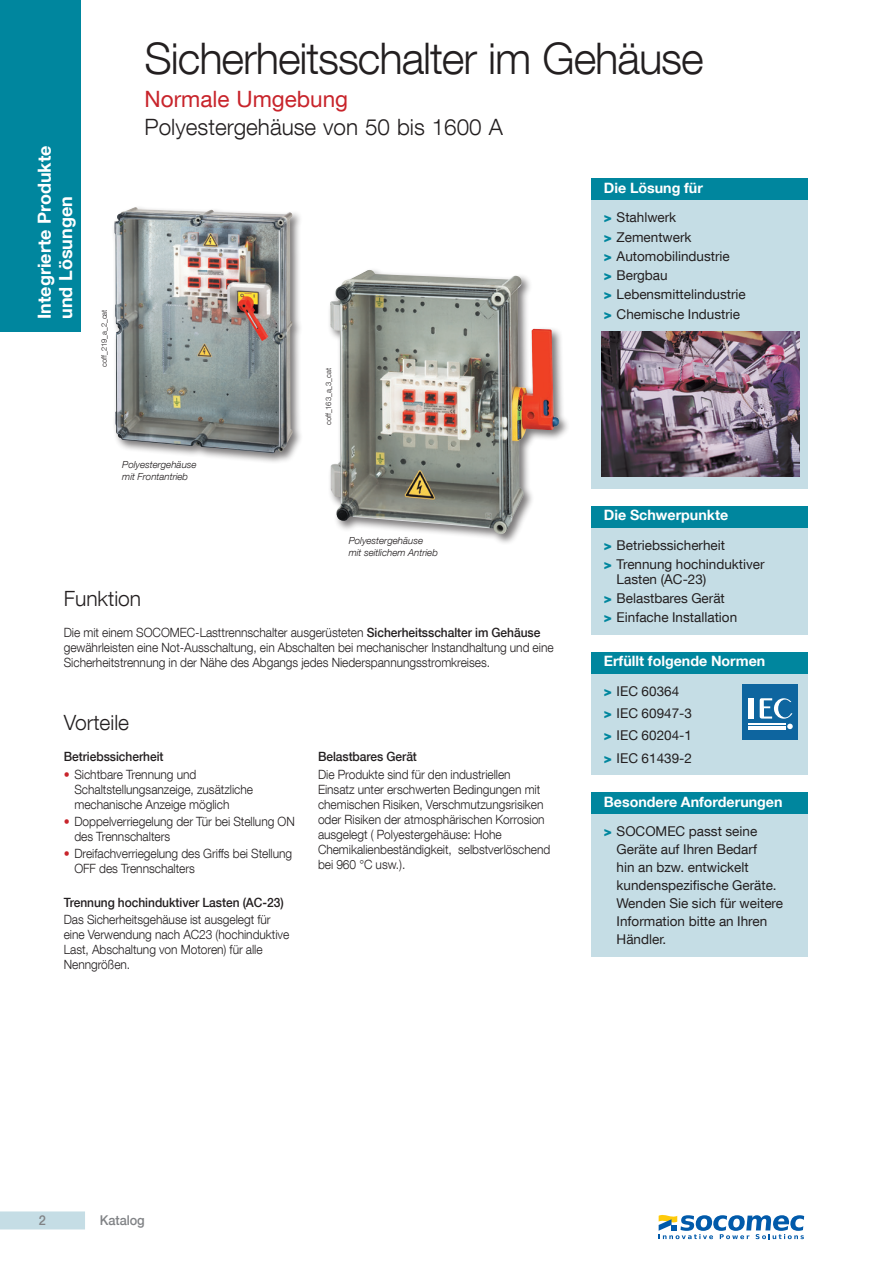
<style>
.page{position:relative;width:893px;height:1263px;background:#fff}
.page>*{position:absolute;margin:0;border:0;box-sizing:border-box;transform-origin:0 0}
.TITRE_page_1{font:300 43.5px "Helvetica Neue LT Com";letter-spacing:-.025em;color:#231f20}
.Calibre{font:300 22.5px "Helvetica Neue LT Com";color:#231f20}
.Sous_famille{font:22.5px "Helvetica Neue LT Com";color:#c8242b}
.titre_Chapitre{font:300 21px "Helvetica Neue LT Com";color:#231f20}
.t1{font:700 18px/21.6px "Helvetica Neue LT Com";color:#fff}
.navig_titre{font:700 14.25px "Helvetica Neue LT Com";color:#fff}
.t2{font:13.5px/18px "Helvetica Neue LT Com";color:#231f20}
.t3{font:500 13.5px "Helvetica Neue LT Com";letter-spacing:-.005em;color:#808285;scale:.94 1}
.texte_light_8_5pt{font:300 12.75px/15px "Helvetica Neue LT Com";letter-spacing:-.005em;color:#231f20;scale:.94 1}
.Texte_medium_8_5{font:500 12.75px "Helvetica Neue LT Com";letter-spacing:-.005em;color:#231f20;scale:.94 1}
.Legende_PRODUIT{font:italic 300 9.75px/11.7px "Helvetica Neue LT Com";color:#231f20}
.reference{font:300 7.5px "Helvetica Neue LT Com";color:#231f20}
.s1{font-weight:900;color:#00869e}
.s2{font-weight:500}
.s3{color:#c8242b}
</style>
<div class="page">
<div style="left:0;top:1211px;width:85px;height:18px;background:#c5dde5"></div>
<div style="left:0;top:0;width:81px;height:332px;background:#00869e"></div>
<div style="left:111px;top:205px;width:193px;height:259px;background:#231f20;opacity:.6"></div>
<img style="left:114px;top:207px;width:179px;height:246px">
<div style="left:327px;top:267px;width:243px;height:278px;background:#231f20;opacity:.6"></div>
<img style="left:329px;top:270px;width:230px;height:265px">
<div style="left:591px;top:527px;width:217px;height:108px;background:#c5dde5"></div>
<div style="left:591px;top:506px;width:217px;height:21px;background:#00869e"></div>
<div style="left:591px;top:814px;width:217px;height:143px;background:#c5dde5"></div>
<div style="left:591px;top:792px;width:217px;height:22px;background:#00869e"></div>
<div style="left:591px;top:673px;width:217px;height:102px;background:#c5dde5"></div>
<div style="left:591px;top:652px;width:217px;height:21px;background:#00869e"></div>
<div style="left:742px;top:685px;width:55px;height:55px;background:#0e659f"></div>
<hr style="left:748px;top:724px;width:37px;height:1px;background:#fff">
<hr style="left:748px;top:726px;width:37px;height:1px;background:#fff">
<hr style="left:748px;top:728px;width:37px;height:1px;background:#fff">
<div style="left:748px;top:698px;width:5px;height:21px;background:#fff"></div>
<svg style="left:760px;top:698px;width:33px;height:31px"></svg>
<div style="left:591px;top:200px;width:217px;height:289px;background:#c5dde5"></div>
<div style="left:591px;top:179px;width:217px;height:21px;background:#00869e"></div>
<img style="left:601px;top:332px;width:198px;height:145px">
<svg style="left:659px;top:1215px;width:145px;height:24px"></svg>
<h3 class="t1" style="left:33px;top:319px;width:175px;rotate:-90deg">Integrierte Produkte und Lösungen</h3>
<p class="TITRE_page_1" style="left:145px;top:32px;width:561px">Sicherheitsschalter im Gehäuse</p>
<p class="Sous_famille" style="left:145px;top:85px;width:205px">Normale Umgebung</p>
<p class="Calibre" style="left:145px;top:113px;width:360px">Polyestergehäuse von 50 bis 1600 A</p>
<p class="reference" style="left:100px;top:367px;width:59px;rotate:-90deg">coff_219_a_2_cat</p>
<p class="Legende_PRODUIT" style="left:122px;top:459px;width:76px">Polyestergehäuse mit Frontantrieb</p>
<p class="reference" style="left:324px;top:425px;width:59px;rotate:-90deg">coff_163_a_3_cat</p>
<p class="navig_titre" style="left:604px;top:179px;width:101px">Die Lösung für</p>
<p class="t2" style="left:604px;top:208px;width:74px"><span class="s1">&gt;</span> Stahlwerk</p>
<p class="t2" style="left:604px;top:227px;width:89px"><span class="s1">&gt;</span> Zementwerk</p>
<p class="t2" style="left:604px;top:247px;width:128px"><span class="s1">&gt;</span> Automobilindustrie</p>
<p class="t2" style="left:604px;top:266px;width:65px"><span class="s1">&gt;</span> Bergbau</p>
<p class="t2" style="left:604px;top:285px;width:144px"><span class="s1">&gt;</span> Lebensmittelindustrie</p>
<p class="t2" style="left:604px;top:304px;width:138px"><span class="s1">&gt;</span> Chemische Industrie</p>
<p class="navig_titre" style="left:604px;top:506px;width:126px">Die Schwerpunkte</p>
<p class="titre_Chapitre" style="left:64px;top:586px;width:79px">Funktion</p>
<p class="Legende_PRODUIT" style="left:349px;top:534px;width:91px">Polyestergehäuse mit seitlichem Antrieb</p>
<p class="texte_light_8_5pt" style="left:64px;top:625px;width:523px">Die mit einem SOCOMEC-Lasttrennschalter ausgerüsteten <span class="s2">Sicherheitsschalter im Gehäuse </span>gewährleisten eine Not-Ausschaltung, ein Abschalten bei mechanischer Instandhaltung und eine<br>Sicherheitstrennung in der Nähe des Abgangs jedes Niederspannungsstromkreises.</p>
<p class="titre_Chapitre" style="left:64px;top:710px;width:67px">Vorteile</p>
<p class="Texte_medium_8_5" style="left:64px;top:749px;width:108px">Betriebssicherheit</p>
<p class="texte_light_8_5pt" style="left:74px;top:766px;width:192px;text-indent:-11px"><span class="s3">•</span> Sichtbare Trennung und<br>Schaltstellungsanzeige, zusätzliche mechanische Anzeige möglich</p>
<p class="texte_light_8_5pt" style="left:74px;top:813px;width:236px;text-indent:-11px"><span class="s3">•</span> Doppelverriegelung der Tür bei Stellung ON des Trennschalters</p>
<p class="texte_light_8_5pt" style="left:74px;top:845px;width:233px;text-indent:-11px"><span class="s3">•</span> Dreifachverriegelung des Griffs bei Stellung<br>OFF des Trennschalters</p>
<p class="Texte_medium_8_5" style="left:64px;top:895px;width:236px">Trennung hochinduktiver Lasten (AC-23)</p>
<p class="texte_light_8_5pt" style="left:64px;top:912px;width:241px">Das Sicherheitsgehäuse ist ausgelegt für eine Verwendung nach AC23 (hochinduktive Last, Abschaltung von Motoren) für alle Nenngrößen.</p>
<p class="Texte_medium_8_5" style="left:318px;top:749px;width:107px">Belastbares Gerät</p>
<p class="texte_light_8_5pt" style="left:318px;top:766px;width:249px">Die Produkte sind für den industriellen Einsatz unter erschwerten Bedingungen mit chemischen Risiken, Verschmutzungsrisiken oder Risiken der atmosphärischen Korrosion ausgelegt ( Polyestergehäuse: Hohe Chemikalienbeständigkeit, selbstverlöschend bei 960 °C usw.).</p>
<p class="t2" style="left:604px;top:536px;width:123px"><span class="s1">&gt;</span> Betriebssicherheit</p>
<p class="t2" style="left:617px;top:556px;width:150px;line-height:15px;text-indent:-13px"><span class="s1">&gt;</span> Trennung hochinduktiver<br>Lasten (AC-23)</p>
<p class="t2" style="left:604px;top:589px;width:123px"><span class="s1">&gt;</span> Belastbares Gerät</p>
<p class="t2" style="left:604px;top:608px;width:135px"><span class="s1">&gt;</span> Einfache Installation</p>
<p class="navig_titre" style="left:604px;top:652px;width:163px">Erfüllt folgende Normen</p>
<p class="t2" style="left:604px;top:682px;width:77px"><span class="s1">&gt;</span> IEC 60364</p>
<p class="t2" style="left:604px;top:704px;width:90px"><span class="s1">&gt;</span> IEC 60947-3</p>
<p class="t2" style="left:604px;top:726px;width:90px"><span class="s1">&gt;</span> IEC 60204-1</p>
<p class="t2" style="left:604px;top:748px;width:90px"><span class="s1">&gt;</span> IEC 61439-2</p>
<p class="navig_titre" style="left:604px;top:792px;width:180px">Besondere Anforderungen</p>
<p class="t2" style="left:617px;top:822px;width:168px;text-indent:-13px"><span class="s1">&gt;</span> SOCOMEC passt seine<br>Geräte auf Ihren Bedarf<br>hin an bzw. entwickelt kundenspezifische Geräte.<br>Wenden Sie sich für weitere<br>Information bitte an Ihren<br>Händler.</p>
<p class="t3" style="left:39px;top:1212px;width:9px">2</p>
<p class="t3" style="left:100px;top:1212px;width:49px">Katalog</p>
</div>
